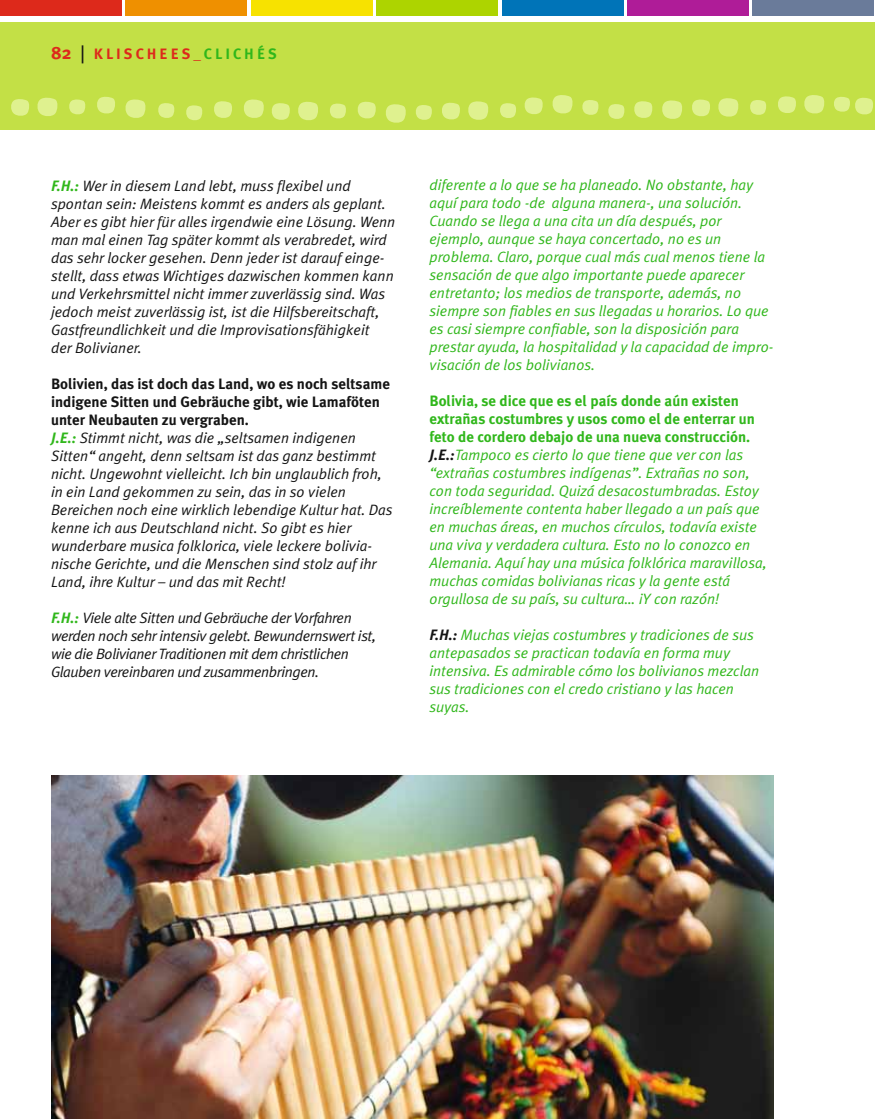
<style>
.page{position:relative;width:876px;height:1119px;background:#fff}
.page>*{position:absolute;margin:0;border:0;box-sizing:border-box;transform-origin:0 0}
.t1{font:italic 15px/18px "Meta Plus Normal";color:#30b71b}
.t2{font:italic 15px/18px "Meta Plus Normal";color:#141414}
.t3{font:italic 15px/18px "Meta Plus Normal";letter-spacing:-.025em;color:#141414}
.t4{font:700 15px/18px "Meta Plus";color:#30b71b}
.t5{font:700 15px/18px "Meta Plus";color:#141414}
.t6{font:700 15px "Meta Plus";letter-spacing:.2em;color:#dd291b}
.s1{font-size:18px}
.s2{font-family:"The Sans B6";font-weight:600;font-size:18px;color:#141414}
.s3{color:#30b71b}
.s4{font-family:"Meta Plus";font-weight:700;color:#30b71b}
.s5{font-family:"Meta Plus";font-weight:700;color:#141414}
</style>
<div class="page">
<div style="left:0;top:22px;width:874px;height:108px;background:#c3e046"></div>
<div style="left:0;top:1px;width:121px;height:15px;background:#dd291b"></div>
<div style="left:125px;top:1px;width:122px;height:15px;background:#ef9000"></div>
<div style="left:251px;top:1px;width:121px;height:15px;background:#f7e200"></div>
<div style="left:376px;top:1px;width:122px;height:15px;background:#add400"></div>
<div style="left:502px;top:1px;width:121px;height:15px;background:#0074b8"></div>
<div style="left:627px;top:1px;width:122px;height:15px;background:#af1c98"></div>
<div style="left:752px;top:1px;width:122px;height:15px;background:#6a7b9a"></div>
<svg style="left:37px;top:97px;width:21px;height:19px"></svg>
<svg style="left:11px;top:99px;width:18px;height:17px"></svg>
<svg style="left:69px;top:99px;width:17px;height:16px"></svg>
<svg style="left:125px;top:99px;width:21px;height:19px"></svg>
<svg style="left:97px;top:96px;width:18px;height:18px"></svg>
<svg style="left:158px;top:103px;width:17px;height:15px"></svg>
<svg style="left:244px;top:99px;width:20px;height:19px"></svg>
<svg style="left:214px;top:101px;width:18px;height:17px"></svg>
<svg style="left:186px;top:105px;width:17px;height:16px"></svg>
<svg style="left:298px;top:101px;width:20px;height:20px"></svg>
<svg style="left:271px;top:103px;width:19px;height:17px"></svg>
<svg style="left:330px;top:103px;width:16px;height:16px"></svg>
<svg style="left:386px;top:104px;width:20px;height:19px"></svg>
<svg style="left:357px;top:101px;width:19px;height:18px"></svg>
<svg style="left:416px;top:105px;width:16px;height:15px"></svg>
<svg style="left:468px;top:101px;width:21px;height:19px"></svg>
<svg style="left:442px;top:102px;width:18px;height:18px"></svg>
<svg style="left:500px;top:103px;width:16px;height:15px"></svg>
<svg style="left:552px;top:95px;width:21px;height:19px"></svg>
<svg style="left:524px;top:97px;width:19px;height:17px"></svg>
<svg style="left:582px;top:100px;width:17px;height:15px"></svg>
<svg style="left:662px;top:100px;width:20px;height:19px"></svg>
<svg style="left:634px;top:101px;width:19px;height:17px"></svg>
<svg style="left:608px;top:104px;width:17px;height:15px"></svg>
<svg style="left:718px;top:98px;width:21px;height:19px"></svg>
<svg style="left:692px;top:99px;width:18px;height:18px"></svg>
<svg style="left:750px;top:100px;width:17px;height:15px"></svg>
<svg style="left:804px;top:95px;width:21px;height:19px"></svg>
<svg style="left:778px;top:96px;width:18px;height:17px"></svg>
<svg style="left:834px;top:96px;width:39px;height:19px"></svg>
<img style="left:51px;top:775px;width:723px;height:343px">
<p class="t6" style="left:51px;top:45px;width:227px"><span class="s1">82</span> <span class="s2">|</span> KLISCHEES_<span class="s3">CLICHÉS</span></p>
<p class="t2" style="left:51px;top:176px;width:346px"><span class="s4">F.H.:</span> Wer in diesem Land lebt, muss flexibel und spontan sein: Meistens kommt es anders als geplant.<br>Aber es gibt hier für alles irgendwie eine Lösung. Wenn man mal einen Tag später kommt als verabredet, wird das sehr locker gesehen. Denn jeder ist darauf einge&shy;stellt, dass etwas Wichtiges dazwischen kommen kann und Verkehrsmittel nicht immer zuverlässig sind. Was jedoch meist zuverlässig ist, ist die Hilfsbereitschaft, Gastfreundlichkeit und die Improvisationsfähigkeit<br>der Bolivianer.</p>
<p class="t5" style="left:51px;top:374px;width:340px">Bolivien, das ist doch das Land, wo es noch seltsame indigene Sitten und Gebräuche gibt, wie Lamaföten unter Neubauten zu vergraben.</p>
<p class="t2" style="left:51px;top:428px;width:343px"><span class="s4">J.E.:</span> Stimmt nicht, was die „seltsamen indigenen Sitten“ angeht, denn seltsam ist das ganz bestimmt nicht. Ungewohnt vielleicht. Ich bin unglaublich froh, in ein Land gekommen zu sein, das in so vielen Bereichen noch eine wirklich lebendige Kultur hat. Das kenne ich aus Deutschland nicht. So gibt es hier wunderbare musica folklorica, viele leckere bolivia&shy;nische Gerichte, und die Menschen sind stolz auf ihr Land, ihre Kultur – und das mit Recht!</p>
<p class="t3" style="left:51px;top:608px;width:327px"><span class="s4">F.H.:</span> Viele alte Sitten und Gebräuche der Vorfahren werden noch sehr intensiv gelebt. Bewundernswert ist, wie die Bolivianer Traditionen mit dem christlichen Glauben vereinbaren und zusammenbringen.</p>
<p class="t1" style="left:429px;top:176px;width:345px">diferente a lo que se ha planeado. No obstante, hay aquí para todo -de alguna manera-, una solución.<br>Cuando se llega a una cita un día después, por ejemplo, aunque se haya concertado, no es un problema. Claro, porque cual más cual menos tiene la sensación de que algo importante puede aparecer entretanto; los medios de transporte, además, no siempre son fiables en sus llegadas u horarios. Lo que es casi siempre confiable, son la disposición para prestar ayuda, la hospitalidad y la capacidad de impro&shy;visación de los bolivianos.</p>
<p class="t4" style="left:429px;top:392px;width:327px">Bolivia, se dice que es el país donde aún existen extrañas costumbres y usos como el de enterrar un feto de cordero debajo de una nueva construcción.</p>
<p class="t1" style="left:429px;top:446px;width:339px"><span class="s5">J.E.:</span>Tampoco es cierto lo que tiene que ver con las “extrañas costumbres indígenas”. Extrañas no son, con toda seguridad. Quizá desacostumbradas. Estoy increíblemente contenta haber llegado a un país que en muchas áreas, en muchos círculos, todavía existe una viva y verdadera cultura. Esto no lo conozco en Alemania. Aquí hay una música folklórica maravillosa, muchas comidas bolivianas ricas y la gente está orgullosa de su país, su cultura… ¡Y con razón!</p>
<p class="t1" style="left:429px;top:626px;width:331px"><span class="s5">F.H.:</span> Muchas viejas costumbres y tradiciones de sus antepasados se practican todavía en forma muy intensiva. Es admirable cómo los bolivianos mezclan sus tradiciones con el credo cristiano y las hacen suyas.</p>
</div>
